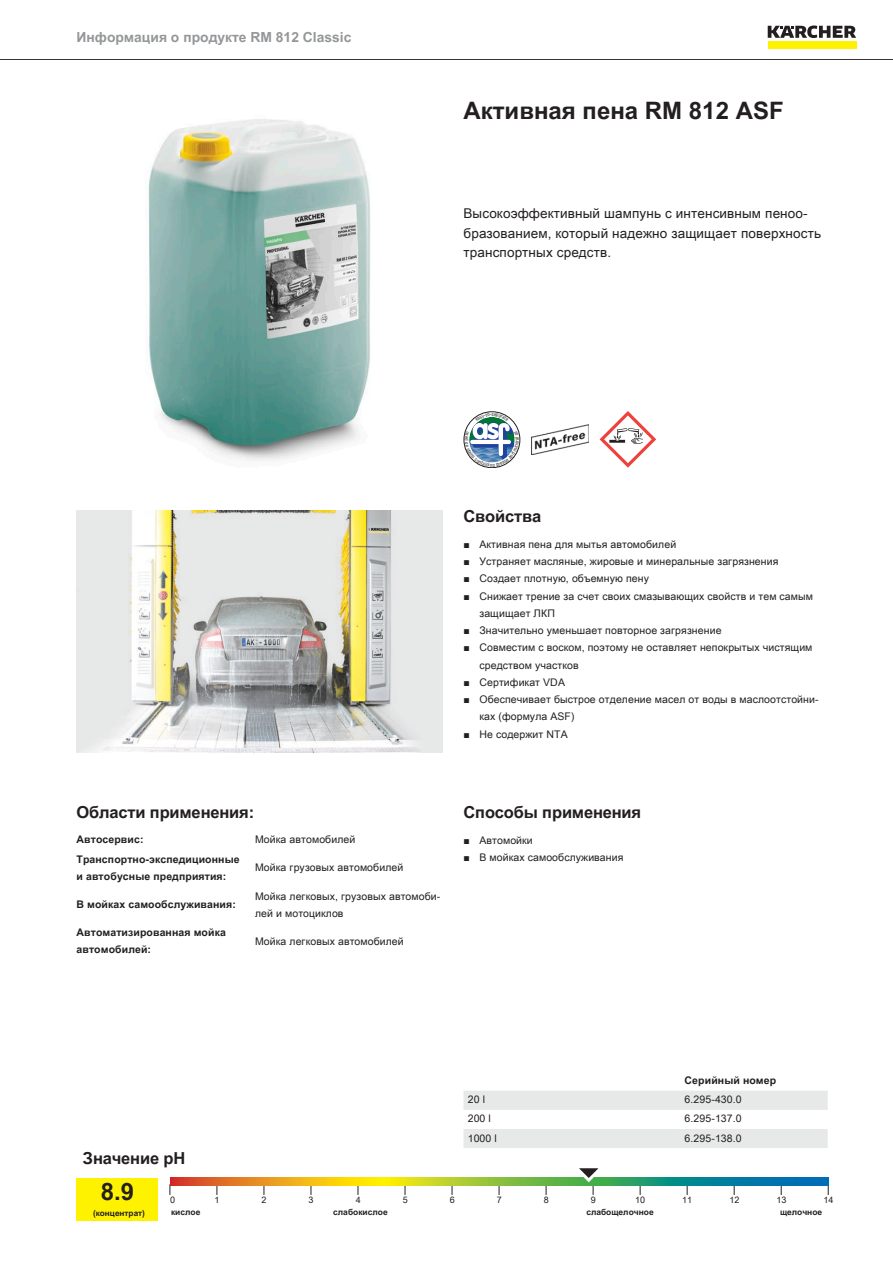
<style>
.page{position:relative;width:893px;height:1263px;background:#fff}
.page>*{position:absolute;margin:0;border:0;box-sizing:border-box;transform-origin:0 0}
.t1{font:700 24px "Arial Unicode MS";color:#231f20}
.t2{font:700 16.5px "Arial Unicode MS";letter-spacing:-.01em;color:#231f20}
.t3{font:700 13.8px "Arial Unicode MS";color:#949698}
.t4{font:13.5px/19.5px "Arial Unicode MS";letter-spacing:.01em;color:#231f20}
.t5{font:10.5px/17.2px "Arial Unicode MS";letter-spacing:.01em;color:#231f20}
.t6{font:700 10.5px/17.2px "Arial Unicode MS";letter-spacing:.01em;color:#231f20}
.t7{font:9px "Arial Unicode MS";color:#231f20}
.t8{font:700 8.4px "Arial Unicode MS";color:#231f20}
.t9{font:700 8.25px "Arial Unicode MS";color:#231f20}
.s1{font-family:"Arial"}
</style>
<div class="page">
<hr style="left:0;top:59px;width:893px;height:1px;background:#231f20">
<div style="left:768px;top:42px;width:88px;height:7px;background:#fff200"></div>
<svg style="left:768px;top:26px;width:88px;height:12px"></svg>
<img style="left:148px;top:119px;width:223px;height:342px">
<img style="left:531px;top:424px;width:57px;height:30px">
<svg style="left:600px;top:411px;width:56px;height:57px"></svg>
<img style="left:77px;top:510px;width:365px;height:243px">
<div style="left:77px;top:1178px;width:81px;height:42px;background:#fff200"></div>
<svg style="left:170px;top:1178px;width:658px;height:8px;background:#86a14c"></svg>
<svg style="left:571px;top:1168px;width:38px;height:27px"></svg>
<svg style="left:463px;top:1091px;width:365px;height:57px"></svg>
<svg style="left:464px;top:412px;width:56px;height:56px"></svg>
<h3 class="t3" style="left:77px;top:27px;width:276px">Информация о продукте RM 812 Classic</h3>
<h1 class="t1" style="left:463px;top:93px;width:322px">Активная пена RM 812 ASF</h1>
<p class="t4" style="left:463px;top:203px;width:359px">Высокоэффективный шампунь с интенсивным пеноо&shy;бразованием, который надежно защищает поверхность транспортных средств.</p>
<h2 class="t2" style="left:463px;top:504px;width:79px">Свойства</h2>
<p class="t5" style="left:463px;top:535px;width:214px"><span class="s1">■</span> Активная пена для мытья автомобилей</p>
<p class="t5" style="left:463px;top:553px;width:316px"><span class="s1">■</span> Устраняет масляные, жировые и минеральные загрязнения</p>
<p class="t5" style="left:463px;top:570px;width:187px"><span class="s1">■</span> Создает плотную, объемную пену</p>
<p class="t5" style="left:479px;top:587px;width:335px;text-indent:-16px"><span class="s1">■</span> Снижает трение за счет своих смазывающих свойств и тем самым защищает ЛКП</p>
<p class="t5" style="left:463px;top:622px;width:259px"><span class="s1">■</span> Значительно уменьшает повторное загрязнение</p>
<p class="t5" style="left:479px;top:639px;width:334px;text-indent:-16px"><span class="s1">■</span> Совместим с воском, поэтому не оставляет непокрытых чистящим средством участков</p>
<p class="t5" style="left:463px;top:673px;width:103px"><span class="s1">■</span> Сертификат VDA</p>
<p class="t5" style="left:479px;top:691px;width:341px;text-indent:-16px"><span class="s1">■</span> Обеспечивает быстрое отделение масел от воды в маслоотстойни&shy;ках (формула ASF)</p>
<p class="t5" style="left:463px;top:725px;width:106px"><span class="s1">■</span> Не содержит NTA</p>
<h2 class="t2" style="left:77px;top:800px;width:179px">Области применения:</h2>
<p class="t6" style="left:77px;top:831px;width:68px">Автосервис:</p>
<p class="t5" style="left:255px;top:831px;width:102px">Мойка автомобилей</p>
<p class="t6" style="left:77px;top:851px;width:165px">Транспортно-экспедиционные и автобусные предприятия:</p>
<p class="t5" style="left:255px;top:859px;width:150px">Мойка грузовых автомобилей</p>
<p class="t6" style="left:77px;top:896px;width:161px">В мойках самообслуживания:</p>
<p class="t5" style="left:255px;top:887px;width:187px">Мойка легковых, грузовых автомоби&shy;лей и мотоциклов</p>
<p class="t6" style="left:77px;top:924px;width:151px">Автоматизированная мойка автомобилей:</p>
<p class="t5" style="left:255px;top:932px;width:150px">Мойка легковых автомобилей</p>
<h2 class="t2" style="left:463px;top:800px;width:179px">Способы применения</h2>
<p class="t5" style="left:463px;top:831px;width:71px"><span class="s1">■</span> Автомойки</p>
<p class="t5" style="left:463px;top:848px;width:161px"><span class="s1">■</span> В мойках самообслуживания</p>
<p class="t6" style="left:685px;top:1072px;width:93px">Серийный номер</p>
<p class="t5" style="left:468px;top:1091px;width:19px">20 l</p>
<p class="t5" style="left:685px;top:1091px;width:59px">6.295-430.0</p>
<p class="t5" style="left:468px;top:1110px;width:25px">200 l</p>
<p class="t5" style="left:685px;top:1110px;width:59px">6.295-137.0</p>
<p class="t5" style="left:468px;top:1129px;width:31px">1000 l</p>
<p class="t5" style="left:685px;top:1129px;width:59px">6.295-138.0</p>
<h2 class="t2" style="left:83px;top:1146px;width:104px">Значение pH</h2>
<h1 class="t1" style="left:101px;top:1174px;width:35px">8.9</h1>
<p class="t7" style="left:170px;top:1193px;width:7px">0</p>
<p class="t7" style="left:215px;top:1193px;width:7px">1</p>
<p class="t7" style="left:262px;top:1193px;width:7px">2</p>
<p class="t7" style="left:309px;top:1193px;width:7px">3</p>
<p class="t7" style="left:356px;top:1193px;width:7px">4</p>
<p class="t7" style="left:403px;top:1193px;width:7px">5</p>
<p class="t7" style="left:450px;top:1193px;width:7px">6</p>
<p class="t7" style="left:497px;top:1193px;width:7px">7</p>
<p class="t7" style="left:544px;top:1193px;width:7px">8</p>
<p class="t7" style="left:591px;top:1193px;width:7px">9</p>
<p class="t7" style="left:635px;top:1193px;width:12px">10</p>
<p class="t7" style="left:682px;top:1193px;width:12px">11</p>
<p class="t7" style="left:729px;top:1193px;width:12px">12</p>
<p class="t7" style="left:776px;top:1193px;width:12px">13</p>
<p class="t7" style="left:823px;top:1193px;width:12px">14</p>
<p class="t9" style="left:93px;top:1207px;width:53px">(концентрат)</p>
<p class="t8" style="left:171px;top:1206px;width:31px">кислое</p>
<p class="t8" style="left:333px;top:1206px;width:56px">слабокислое</p>
<p class="t8" style="left:586px;top:1206px;width:69px">слабощелочное</p>
<p class="t8" style="left:780px;top:1206px;width:44px">щелочное</p>
</div>
